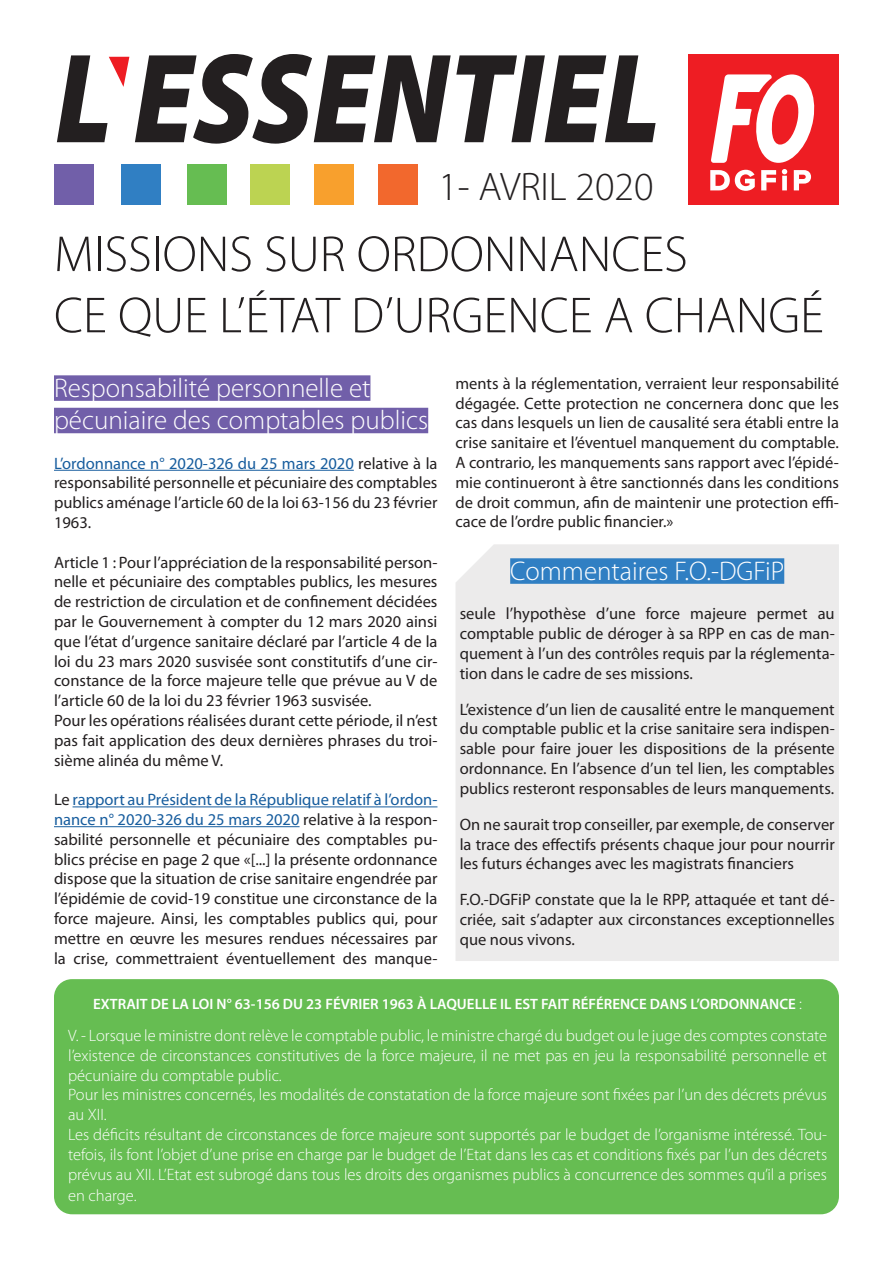
<style>
.page{position:relative;width:893px;height:1263px;background:#fff}
.page>*{position:absolute;margin:0;border:0;box-sizing:border-box;transform-origin:0 0}
.t1{font:300 51px "Myriad Pro";color:#231f20}
.t2{font:300 39.9px "Myriad Pro";color:#231f20}
.t3{font:300 27px "Myriad Pro";color:#fff}
.t4{font:16.5px/19.8px "Myriad Pro";color:#231f20;text-align:justify}
.t5{font:300 16.5px/19.8px "Myriad Pro";color:#fff;text-align:justify}
.t6{font:600 15px "Myriad Pro";color:#fff}
.s1{color:#175d9e}
.s2{font-weight:300;font-size:16.5px}
</style>
<div class="page">
<div style="left:456px;top:544px;width:383px;height:417px;background:#ecebeb"></div>
<div style="left:54px;top:375px;width:316px;height:26px;background:#715fa9"></div>
<div style="left:54px;top:408px;width:374px;height:25px;background:#715fa9"></div>
<hr style="left:54px;top:470px;width:300px;height:1px;background:#175d9e">
<hr style="left:73px;top:806px;width:364px;height:1px;background:#175d9e">
<hr style="left:54px;top:826px;width:246px;height:1px;background:#175d9e">
<div style="left:510px;top:558px;width:274px;height:26px;background:#307fc3"></div>
<div style="left:54px;top:979px;width:785px;height:235px;background:#66bd52;border-radius:18px"></div>
<svg style="left:135px;top:54px;width:521px;height:90px"></svg>
<svg style="left:57px;top:55px;width:72px;height:87px"></svg>
<div style="left:378px;top:164px;width:40px;height:40px;background:#f2682d"></div>
<div style="left:314px;top:164px;width:40px;height:40px;background:#f8a02d"></div>
<div style="left:250px;top:164px;width:40px;height:40px;background:#bcd352"></div>
<div style="left:187px;top:164px;width:40px;height:40px;background:#66bd52"></div>
<div style="left:121px;top:165px;width:39px;height:40px;background:#307fc3"></div>
<div style="left:54px;top:165px;width:40px;height:40px;background:#715fa9"></div>
<div style="left:688px;top:54px;width:151px;height:151px;background:#ee1d23"></div>
<svg style="left:710px;top:170px;width:45px;height:21px"></svg>
<svg style="left:761px;top:170px;width:15px;height:20px"></svg>
<svg style="left:782px;top:169px;width:5px;height:21px"></svg>
<svg style="left:794px;top:170px;width:17px;height:20px"></svg>
<svg style="left:711px;top:74px;width:104px;height:89px"></svg>
<h2 class="t2" style="left:438px;top:163px;width:217px">1- AVRIL 2020</h2>
<p class="t1" style="left:54px;top:223px;width:635px">MISSIONS SUR ORDONNANCES</p>
<p class="t1" style="left:54px;top:285px;width:771px">CE QUE L’ÉTAT D’URGENCE A CHANGÉ</p>
<p class="t3" style="left:54px;top:371px;width:318px">Responsabilité personnelle et</p>
<p class="t3" style="left:54px;top:404px;width:376px">pécuniaire des comptables publics</p>
<p class="t4" style="left:54px;top:453px;width:385px"><span class="s1">L’ordonnance n° 2020-326 du 25 mars 2020</span> relative à la responsabilité personnelle et pécuniaire des comptables publics aménage l’article 60 de la loi 63-156 du 23 février 1963.</p>
<p class="t4" style="left:54px;top:552px;width:385px">Article 1 : Pour l’appréciation de la responsabilité person&shy;nelle et pécuniaire des comptables publics, les mesures de restriction de circulation et de confinement décidées par le Gouvernement à compter du 12 mars 2020 ainsi que l’état d’urgence sanitaire déclaré par l’article 4 de la loi du 23 mars 2020 susvisée sont constitutifs d’une cir&shy;constance de la force majeure telle que prévue au V de l’article 60 de la loi du 23 février 1963 susvisée.</p>
<p class="t4" style="left:54px;top:710px;width:385px">Pour les opérations réalisées durant cette période, il n’est pas fait application des deux dernières phrases du troi&shy;sième alinéa du même V.</p>
<p class="t4" style="left:54px;top:789px;width:385px">Le <span class="s1">rapport au Président de la République relatif à l’ordon&shy;nance n° 2020-326 du 25 mars 2020</span> relative à la respon&shy;sabilité personnelle et pécuniaire des comptables pu&shy;blics précise en page 2 que «[...] la présente ordonnance dispose que la situation de crise sanitaire engendrée par l’épidémie de covid-19 constitue une circonstance de la force majeure. Ainsi, les comptables publics qui, pour mettre en œuvre les mesures rendues nécessaires par la crise, commettraient éventuellement des manque-</p>
<p class="t4" style="left:455px;top:373px;width:385px">ments à la réglementation, verraient leur responsabilité dégagée. Cette protection ne concernera donc que les cas dans lesquels un lien de causalité sera établi entre la crise sanitaire et l’éventuel manquement du comptable.<br>A contrario, les manquements sans rapport avec l’épidé&shy;mie continueront à être sanctionnés dans les conditions de droit commun, afin de maintenir une protection effi&shy;cace de l’ordre public financier.»</p>
<p class="t3" style="left:510px;top:554px;width:276px">Commentaires F.O.-DGFiP</p>
<p class="t4" style="left:460px;top:603px;width:376px">seule l’hypothèse d’une force majeure permet au comptable public de déroger à sa RPP en cas de man&shy;quement à l’un des contrôles requis par la réglementa&shy;tion dans le cadre de ses missions.</p>
<p class="t4" style="left:460px;top:699px;width:376px">L’existence d’un lien de causalité entre le manquement du comptable public et la crise sanitaire sera indispen&shy;sable pour faire jouer les dispositions de la présente ordonnance. En l’absence d’un tel lien, les comptables publics resteront responsables de leurs manquements.</p>
<p class="t4" style="left:460px;top:814px;width:376px">On ne saurait trop conseiller, par exemple, de conserver la trace des effectifs présents chaque jour pour nourrir les futurs échanges avec les magistrats financiers</p>
<p class="t4" style="left:460px;top:890px;width:376px">F.O.-DGFiP constate que la le RPP, attaquée et tant dé&shy;criée, sait s’adapter aux circonstances exceptionnelles que nous vivons.</p>
<p class="t6" style="left:93px;top:994px;width:710px">EXTRAIT DE LA LOI N° 63-156 DU 23 FÉVRIER 1963 À LAQUELLE IL EST FAIT RÉFÉRENCE DANS L’ORDONNANCE <span class="s2">:</span></p>
<p class="t5" style="left:68px;top:1025px;width:761px">V. - Lorsque le ministre dont relève le comptable public, le ministre chargé du budget ou le juge des comptes constate l’existence de circonstances constitutives de la force majeure, il ne met pas en jeu la responsabilité personnelle et pécuniaire du comptable public.</p>
<p class="t5" style="left:68px;top:1085px;width:760px">Pour les ministres concernés, les modalités de constatation de la force majeure sont fixées par l’un des décrets prévus au XII.</p>
<p class="t5" style="left:68px;top:1124px;width:761px">Les déficits résultant de circonstances de force majeure sont supportés par le budget de l’organisme intéressé. Tou&shy;tefois, ils font l’objet d’une prise en charge par le budget de l’Etat dans les cas et conditions fixés par l’un des décrets prévus au XII. L’Etat est subrogé dans tous les droits des organismes publics à concurrence des sommes qu’il a prises</p>
<p class="t5" style="left:68px;top:1185px;width:70px">en charge.</p>
</div>
